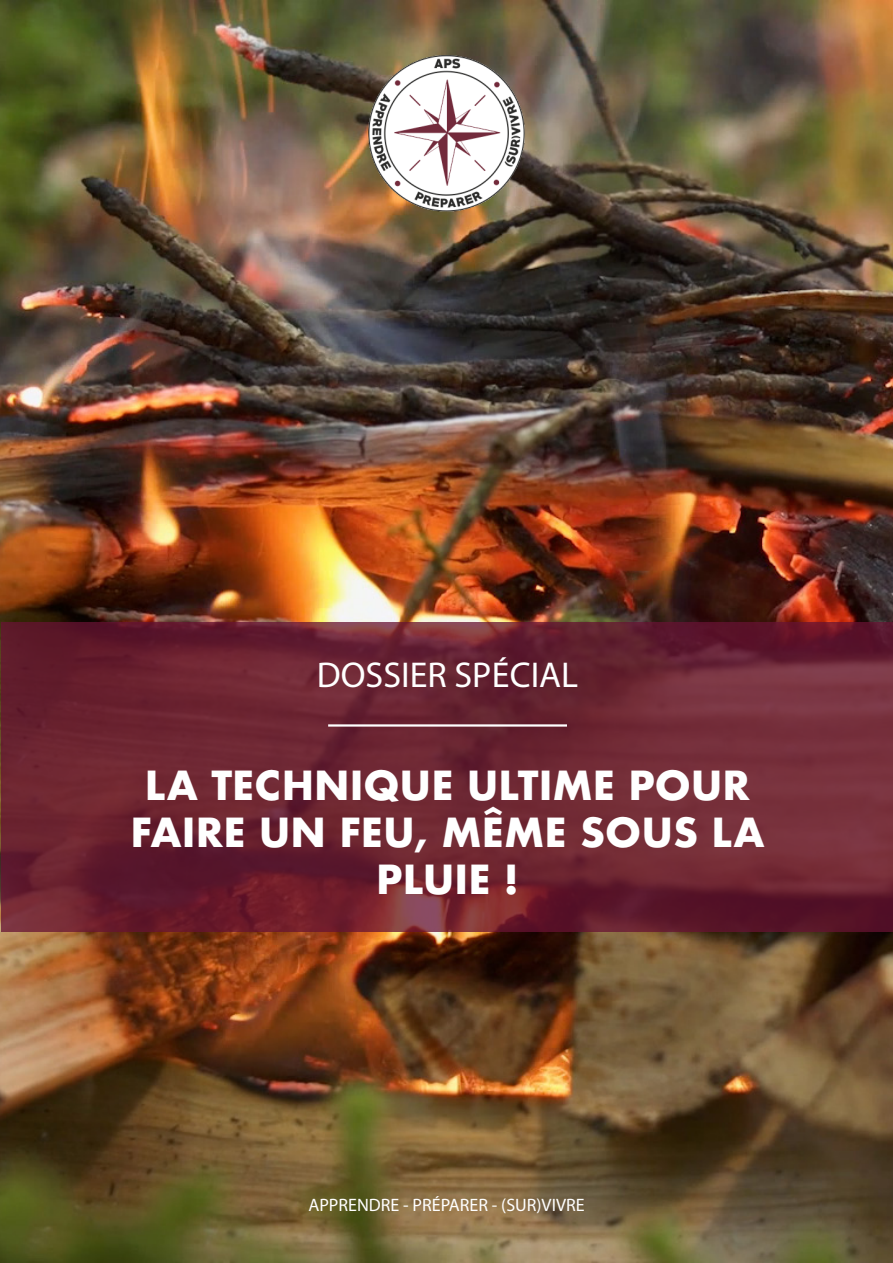
<style>
.page{position:relative;width:893px;height:1263px;background:#fff}
.page>*{position:absolute;margin:0;border:0;box-sizing:border-box;transform-origin:0 0}
.t1{font:700 39px/46.8px "Futura";color:#fff;text-align:center}
.t2{font:36px "Myriad Pro";color:#fff}
.t3{font:18px "Myriad Pro";color:#fff}
</style>
<div class="page">
<img style="left:0;top:0;width:893px;height:1263px">
<svg style="left:1px;top:622px;width:892px;height:309px;background:#6b2532"></svg>
<hr style="left:328px;top:724px;width:239px;height:3px;background:#fff">
<img style="left:365px;top:54px;width:163px;height:163px">
<p class="t2" style="left:317px;top:652px;width:263px">DOSSIER SPÉCIAL</p>
<p class="t1" style="left:130px;top:762px;width:636px">LA TECHNIQUE ULTIME POUR<br>FAIRE UN FEU, MÊME SOUS LA<br>PLUIE !</p>
<p class="t3" style="left:308px;top:1193px;width:278px">APPRENDRE - PRÉPARER - (SUR)VIVRE</p>
</div>
